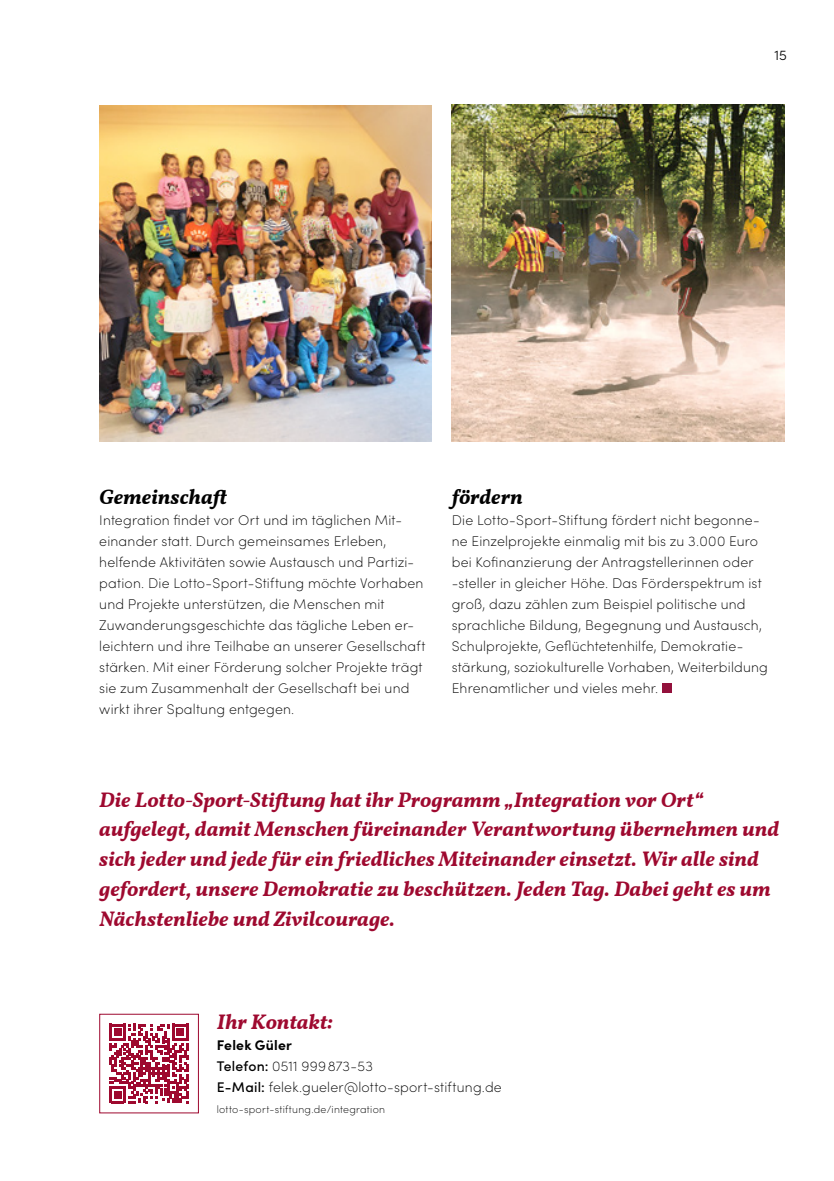
<style>
.page{position:relative;width:834px;height:1181px;background:#fff}
.page>*{position:absolute;margin:0;border:0;box-sizing:border-box;transform-origin:0 0}
.t1{font:italic 600 21px/29.8px "Vollkorn";color:#9e092f}
.t2{font:italic 600 21px "Vollkorn";color:#000}
.t3{font:200 14px/21px "Sofia Pro";letter-spacing:.015em;color:#000}
.t4{font:300 14px "Sofia Pro";color:#000}
.t5{font:200 10.5px "Sofia Pro";letter-spacing:.025em;color:#000}
.s1{font-weight:700}
.s2{font-weight:500}
</style>
<div class="page">
<div style="left:661px;top:683px;width:10px;height:10px;background:#93113c"></div>
<svg style="left:109px;top:1024px;width:80px;height:79px"></svg>
<div style="left:99px;top:1013px;width:100px;height:100px;border:1px solid #9e092f"></div>
<img style="left:451px;top:105px;width:333px;height:336px">
<img style="left:99px;top:105px;width:333px;height:336px">
<p class="t4" style="left:774px;top:45px;width:14px">15</p>
<h1 class="t2" style="left:99px;top:484px;width:132px">Gemeinschaft</h1>
<p class="t3" style="left:99px;top:509px;width:327px">Integration findet vor Ort und im täglichen Mit&shy;einander statt. Durch gemeinsames Erleben, helfende Aktivitäten sowie Austausch und Partizi&shy;pation. Die Lotto-Sport-Stiftung möchte Vorhaben und Projekte unterstützen, die Menschen mit Zuwanderungsgeschichte das tägliche Leben er&shy;leichtern und ihre Teilhabe an unserer Gesellschaft stärken. Mit einer Förderung solcher Projekte trägt sie zum Zusammenhalt der Gesellschaft bei und wirkt ihrer Spaltung entgegen.</p>
<h1 class="t2" style="left:451px;top:484px;width:73px">fördern</h1>
<p class="t3" style="left:451px;top:509px;width:318px">Die Lotto-Sport-Stiftung fördert nicht begonne&shy;ne Einzelprojekte einmalig mit bis zu 3.000 Euro bei Kofinanzierung der Antragstellerinnen oder -steller in gleicher Höhe. Das Förderspektrum ist groß, dazu zählen zum Beispiel politische und sprachliche Bildung, Begegnung und Austausch, Schulprojekte, Geflüchtetenhilfe, Demokratie&shy;stärkung, soziokulturelle Vorhaben, Weiterbildung Ehrenamtlicher und vieles mehr.</p>
<p class="t1" style="left:99px;top:784px;width:681px">Die Lotto-Sport-Stiftung hat ihr Programm „Integration vor Ort“ aufgelegt, damit Menschen füreinander Verantwortung übernehmen und sich jeder und jede für ein friedliches Miteinander einsetzt. Wir alle sind gefordert, unsere Demokratie zu beschützen. Jeden Tag. Dabei geht es um Nächstenliebe und Zivilcourage.</p>
<h1 class="t1" style="left:217px;top:1007px;width:117px">Ihr Kontakt:</h1>
<p class="t3" style="left:217px;top:1034px;width:286px"><span class="s1">Felek Güler<br></span><span class="s2">Telefon:</span> 0511 999873-53<br><span class="s2">E-Mail:</span> felek.gueler@lotto-sport-stiftung.de</p>
<p class="t5" style="left:217px;top:1102px;width:170px">lotto-sport-stiftung.de/integration</p>
</div>
